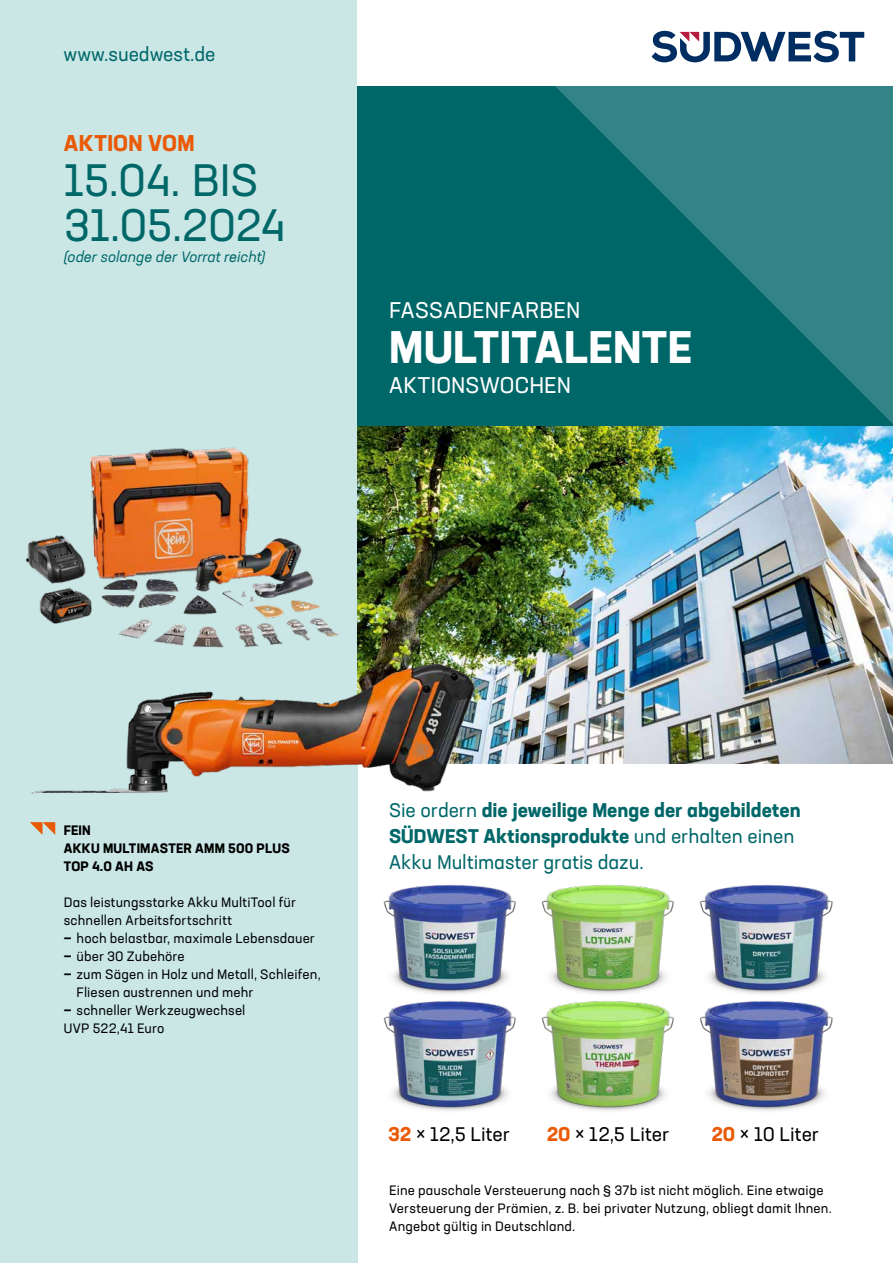
<style>
.page{position:relative;width:893px;height:1263px;background:#fff}
.page>*{position:absolute;margin:0;border:0;box-sizing:border-box;transform-origin:0 0}
.t1{font:45px/45px "Neusa Next Std";letter-spacing:-.01em;color:#006769}
.t2{font:700 45px "Neusa Next Std";letter-spacing:.015em;color:#fff}
.t3{font:22.5px "Neusa Next Std";letter-spacing:.005em;color:#fff}
.t4{font:700 22.5px "Neusa Next Std";letter-spacing:.01em;color:#ea5a06}
.t5{font:700 19.5px/26px "Neusa Next Std";color:#006769}
.t6{font:19.5px "Neusa Next Std";letter-spacing:.005em;color:#000}
.t7{font:19.5px "Neusa Next Std";letter-spacing:.005em;color:#006769}
.t8{font:italic 15px "Neusa Next Std";letter-spacing:.005em;color:#006769}
.t9{font:13.5px/18px "Neusa Next Std";letter-spacing:.01em;color:#000}
.t10{font:700 13.5px/18px "Neusa Next Std";letter-spacing:.015em;color:#000}
.s1{font-weight:700}
.s2{font-weight:400}
.s3{font-weight:700;color:#ea5a06}
</style>
<div class="page">
<div style="left:0;top:0;width:357px;height:1263px;background:#cae7e6"></div>
<img style="left:357px;top:425px;width:536px;height:338px">
<div style="left:357px;top:85px;width:536px;height:340px;background:#006769"></div>
<svg style="left:554px;top:85px;width:339px;height:339px"></svg>
<img style="left:541px;top:885px;width:133px;height:97px">
<img style="left:541px;top:982px;width:133px;height:129px">
<img style="left:699px;top:885px;width:134px;height:97px">
<img style="left:699px;top:982px;width:134px;height:129px">
<img style="left:383px;top:885px;width:133px;height:97px">
<img style="left:383px;top:982px;width:133px;height:129px">
<svg style="left:652px;top:31px;width:212px;height:31px"></svg>
<svg style="left:30px;top:822px;width:25px;height:13px"></svg>
<img style="left:27px;top:447px;width:273px;height:99px">
<img style="left:26px;top:546px;width:478px;height:263px">
<h3 class="t7" style="left:64px;top:42px;width:153px">www.suedwest.de</h3>
<h2 class="t4" style="left:64px;top:128px;width:132px">AKTION VOM</h2>
<h1 class="t1" style="left:64px;top:157px;width:223px">15.04. BIS<br>31.05.2024</h1>
<p class="t8" style="left:64px;top:247px;width:203px">(oder solange der Vorrat reicht)</p>
<h2 class="t3" style="left:389px;top:296px;width:193px">FASSADENFARBEN</h2>
<h1 class="t2" style="left:389px;top:318px;width:304px">MULTITALENTE</h1>
<h2 class="t3" style="left:389px;top:371px;width:183px">AKTIONSWOCHEN</h2>
<p class="t10" style="left:64px;top:821px;width:227px">FEIN<br>AKKU MULTIMASTER AMM 500 PLUS<br>TOP 4.0 AH AS</p>
<p class="t9" style="left:64px;top:893px;width:234px">Das leistungsstarke Akku MultiTool für schnellen Arbeitsfortschritt</p>
<p class="t9" style="left:64px;top:929px;width:253px"><span class="s1">—</span> hoch belastbar, maximale Lebensdauer</p>
<p class="t9" style="left:64px;top:947px;width:123px"><span class="s1">—</span> über 30 Zubehöre</p>
<p class="t9" style="left:77px;top:965px;width:246px;text-indent:-13px"><span class="s1">—</span> zum Sägen in Holz und Metall, Schleifen,<br>Fliesen austrennen und mehr</p>
<p class="t9" style="left:64px;top:1001px;width:183px"><span class="s1">—</span> schneller Werkzeugwechsel<br>UVP 522,41 Euro</p>
<h3 class="t5" style="left:389px;top:797px;width:413px"><span class="s2">Sie ordern</span> die jeweilige Menge der abgebildeten<br>SÜDWEST Aktionsprodukte <span class="s2">und erhalten einen<br>Akku Multimaster gratis dazu.</span></h3>
<h3 class="t6" style="left:388px;top:1122px;width:123px"><span class="s3">32</span> × 12,5 Liter</h3>
<h3 class="t6" style="left:547px;top:1122px;width:124px"><span class="s3">20</span> × 12,5 Liter</h3>
<h3 class="t6" style="left:711px;top:1122px;width:109px"><span class="s3">20</span> × 10 Liter</h3>
<p class="t9" style="left:389px;top:1181px;width:444px">Eine pauschale Versteuerung nach § 37b ist nicht möglich. Eine etwaige<br>Versteuerung der Prämien, z. B. bei privater Nutzung, obliegt damit Ihnen.<br>Angebot gültig in Deutschland.</p>
</div>
